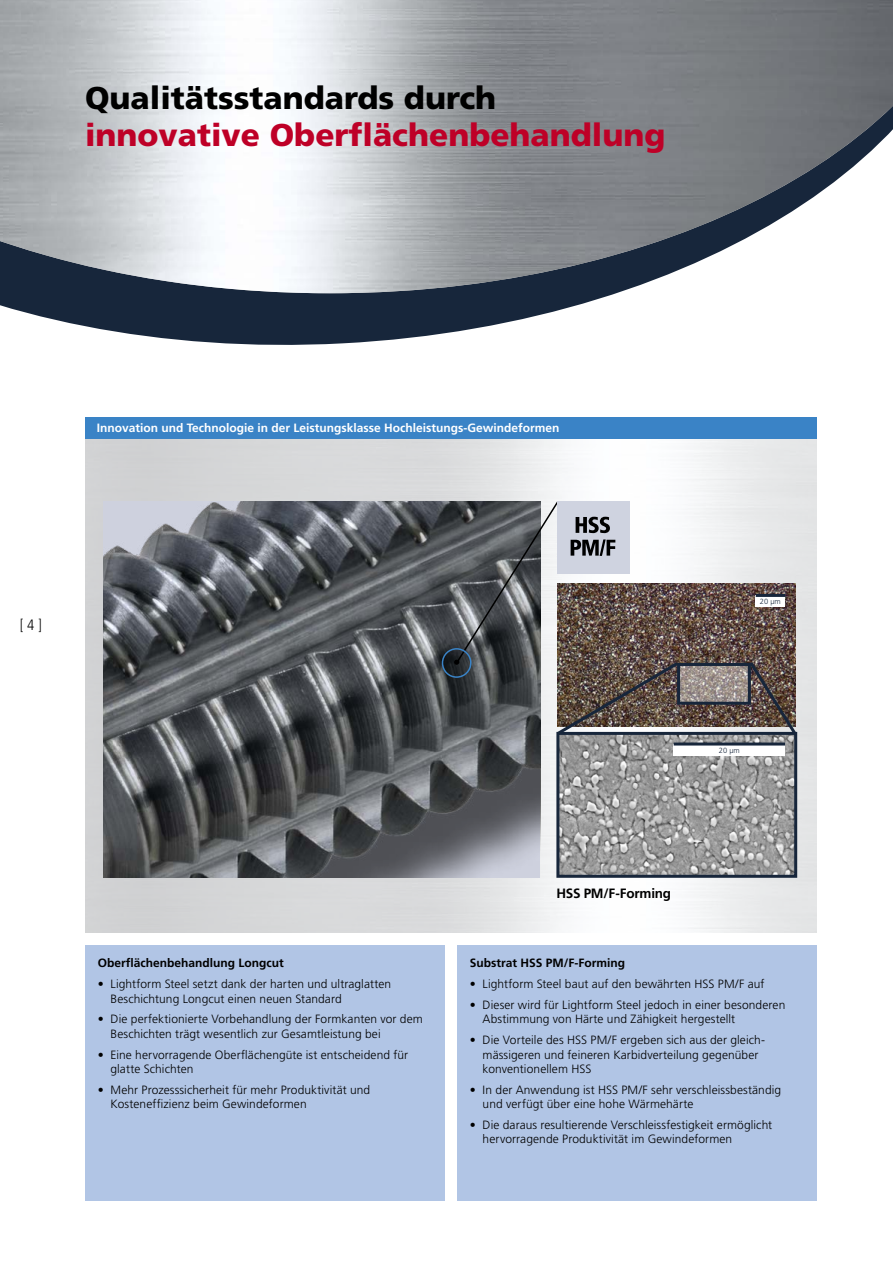
<style>
.page{position:relative;width:893px;height:1263px;background:#fff}
.page>*{position:absolute;margin:0;border:0;box-sizing:border-box;transform-origin:0 0}
.t1{font:900 31.5px "Frutiger LT Std";color:#be0027}
.t2{font:900 31.5px "Frutiger LT Std";color:#000}
.t3{font:300 condensed 15px "Frutiger LT Std";color:#000}
.t4{font:700 13.5px "Frutiger LT Pro";letter-spacing:-.015em;color:#000}
.t5{font:300 12px/14.4px "Frutiger LT Pro";letter-spacing:.005em;color:#000}
.t6{font:700 12px "Frutiger LT Pro";color:#fff}
.t7{font:700 12px "Frutiger LT Pro";color:#000}
.t8{font:300 7.5px "Frutiger LT Pro";color:#17263b}
.s1{font-family:"Frutiger LT Std";font-weight:700}
</style>
<div class="page">
<svg style="left:0;top:293px;width:617px;height:52px;fill:#17263b"></svg>
<img style="left:0;top:0;width:893px;height:293px">
<img style="left:85px;top:438px;width:731px;height:495px">
<img style="left:103px;top:501px;width:437px;height:377px">
<div style="left:442px;top:648px;width:29px;height:30px;border:2px solid #3a83c6;border-radius:50%"></div>
<img style="left:681px;top:583px;width:115px;height:143px">
<img style="left:560px;top:736px;width:233px;height:138px">
<div style="left:556px;top:732px;width:241px;height:146px;border:3px solid #17263b"></div>
<div style="left:85px;top:417px;width:731px;height:21px;background:#3a83c6"></div>
<div style="left:85px;top:946px;width:359px;height:255px;background:#b1c5e5"></div>
<div style="left:457px;top:946px;width:359px;height:255px;background:#b1c5e5"></div>
<div style="left:756px;top:595px;width:29px;height:12px;background:#fff"></div>
<div style="left:674px;top:744px;width:111px;height:12px;background:#fff"></div>
<hr style="left:674px;top:742px;width:111px;height:3px;background:#17263b">
<svg style="left:681px;top:667px;width:66px;height:34px;background:#a39893"></svg>
<div style="left:677px;top:663px;width:74px;height:42px;border:3px solid #17263b"></div>
<img style="left:454px;top:499px;width:227px;height:238px">
<img style="left:747px;top:659px;width:53px;height:80px">
<hr style="left:756px;top:594px;width:29px;height:3px;background:#17263b">
<h1 class="t2" style="left:85px;top:79px;width:413px">Qualitätsstandards durch</h1>
<h1 class="t1" style="left:85px;top:116px;width:582px">innovative Oberflächenbehandlung</h1>
<p class="t6" style="left:97px;top:421px;width:464px">Innovation und Technologie in der Leistungsklasse Hochleistungs-Gewindeformen</p>
<p class="t3" style="left:20px;top:616px;width:24px">[ 4 ]</p>
<p class="t8" style="left:760px;top:597px;width:22px">20 µm</p>
<p class="t8" style="left:719px;top:746px;width:22px">20 µm</p>
<p class="t7" style="left:98px;top:956px;width:188px">Oberflächenbehandlung Longcut</p>
<p class="t5" style="left:111px;top:977px;width:282px;text-indent:-13px"><span class="s1">•</span> Lightform Steel setzt dank der harten und ultraglatten<br>Beschichtung Longcut einen neuen Standard</p>
<p class="t5" style="left:111px;top:1012px;width:314px;text-indent:-13px"><span class="s1">•</span> Die perfektionierte Vorbehandlung der Formkanten vor dem<br>Beschichten trägt wesentlich zur Gesamtleistung bei</p>
<p class="t5" style="left:111px;top:1047px;width:299px;text-indent:-13px"><span class="s1">•</span> Eine hervorragende Oberflächengüte ist entscheidend für glatte Schichten</p>
<p class="t5" style="left:111px;top:1082px;width:261px;text-indent:-13px"><span class="s1">•</span> Mehr Prozesssicherheit für mehr Produktivität und<br>Kosteneffizienz beim Gewindeformen</p>
<p class="t4" style="left:556px;top:886px;width:116px">HSS PM/F-Forming</p>
<p class="t7" style="left:470px;top:956px;width:157px">Substrat HSS PM/F-Forming</p>
<p class="t5" style="left:470px;top:977px;width:296px"><span class="s1">•</span> Lightform Steel baut auf den bewährten HSS PM/F auf</p>
<p class="t5" style="left:483px;top:998px;width:304px;text-indent:-13px"><span class="s1">•</span> Dieser wird für Lightform Steel jedoch in einer besonderen<br>Abstimmung von Härte und Zähigkeit hergestellt</p>
<p class="t5" style="left:483px;top:1033px;width:283px;text-indent:-13px"><span class="s1">•</span> Die Vorteile des HSS PM/F ergeben sich aus der gleich&shy;mässigeren und feineren Karbidverteilung gegenüber konventionellem HSS</p>
<p class="t5" style="left:483px;top:1082px;width:300px;text-indent:-13px"><span class="s1">•</span> In der Anwendung ist HSS PM/F sehr verschleissbeständig und verfügt über eine hohe Wärmehärte</p>
<p class="t5" style="left:483px;top:1118px;width:291px;text-indent:-13px"><span class="s1">•</span> Die daraus resultierende Verschleissfestigkeit ermöglicht hervorragende Produktivität im Gewindeformen</p>
</div>
